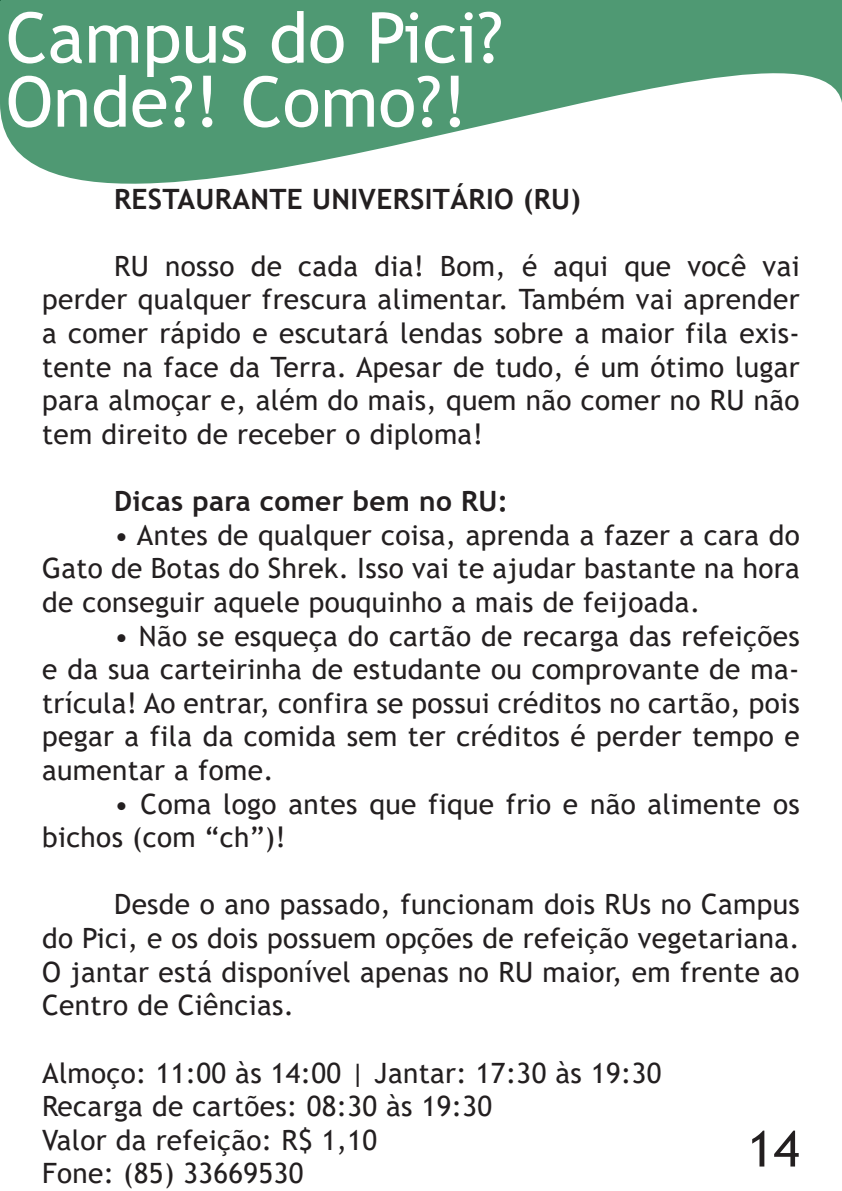
<style>
.page{position:relative;width:842px;height:1191px;background:#fff}
.page>*{position:absolute;margin:0;border:0;box-sizing:border-box;transform-origin:0 0}
.t1{font:70px/64px "Trebuchet MS";color:#fff}
.t2{font:50px "Trebuchet MS";color:#231f20}
.t3{font:28px/33.6px "Trebuchet MS";letter-spacing:.015em;color:#231f20;text-align:justify}
.t4{font:700 28px "Trebuchet MS";letter-spacing:.015em;color:#231f20}
</style>
<div class="page">
<svg style="left:0;top:0;width:842px;height:184px;fill:#4f9973"></svg>
<h1 class="t1" style="left:6px;top:5px;width:499px">Campus do Pici?<br>Onde?! Como?!</h1>
<p class="t4" style="left:114px;top:181px;width:468px">RESTAURANTE UNIVERSITÁRIO (RU)</p>
<p class="t3" style="left:42px;top:249px;width:759px;text-indent:72px">RU nosso de cada dia! Bom, é aqui que você vai perder qualquer frescura alimentar. Também vai aprender a comer rápido e escutará lendas sobre a maior fila exis&shy;tente na face da Terra. Apesar de tudo, é um ótimo lugar para almoçar e, além do mais, quem não comer no RU não tem direito de receber o diploma!</p>
<p class="t4" style="left:114px;top:484px;width:396px">Dicas para comer bem no RU:</p>
<p class="t3" style="left:42px;top:518px;width:759px;text-indent:72px">• Antes de qualquer coisa, aprenda a fazer a cara do Gato de Botas do Shrek. Isso vai te ajudar bastante na hora de conseguir aquele pouquinho a mais de feijoada.</p>
<p class="t3" style="left:42px;top:618px;width:759px;text-indent:72px">• Não se esqueça do cartão de recarga das refeições e da sua carteirinha de estudante ou comprovante de ma&shy;trícula! Ao entrar, confira se possui créditos no cartão, pois pegar a fila da comida sem ter créditos é perder tempo e aumentar a fome.</p>
<p class="t3" style="left:42px;top:786px;width:759px;text-indent:72px">• Coma logo antes que fique frio e não alimente os bichos (com “ch”)!</p>
<p class="t3" style="left:42px;top:887px;width:759px;text-indent:72px">Desde o ano passado, funcionam dois RUs no Campus do Pici, e os dois possuem opções de refeição vegetariana.<br>O jantar está disponível apenas no RU maior, em frente ao Centro de Ciências.</p>
<p class="t3" style="left:42px;top:1055px;width:621px;text-align:left">Almoço: 11:00 às 14:00 | Jantar: 17:30 às 19:30<br>Recarga de cartões: 08:30 às 19:30<br>Valor da refeição: R$ 1,10<br>Fone: (85) 33669530</p>
<h2 class="t2" style="left:747px;top:1117px;width:54px">14</h2>
</div>
